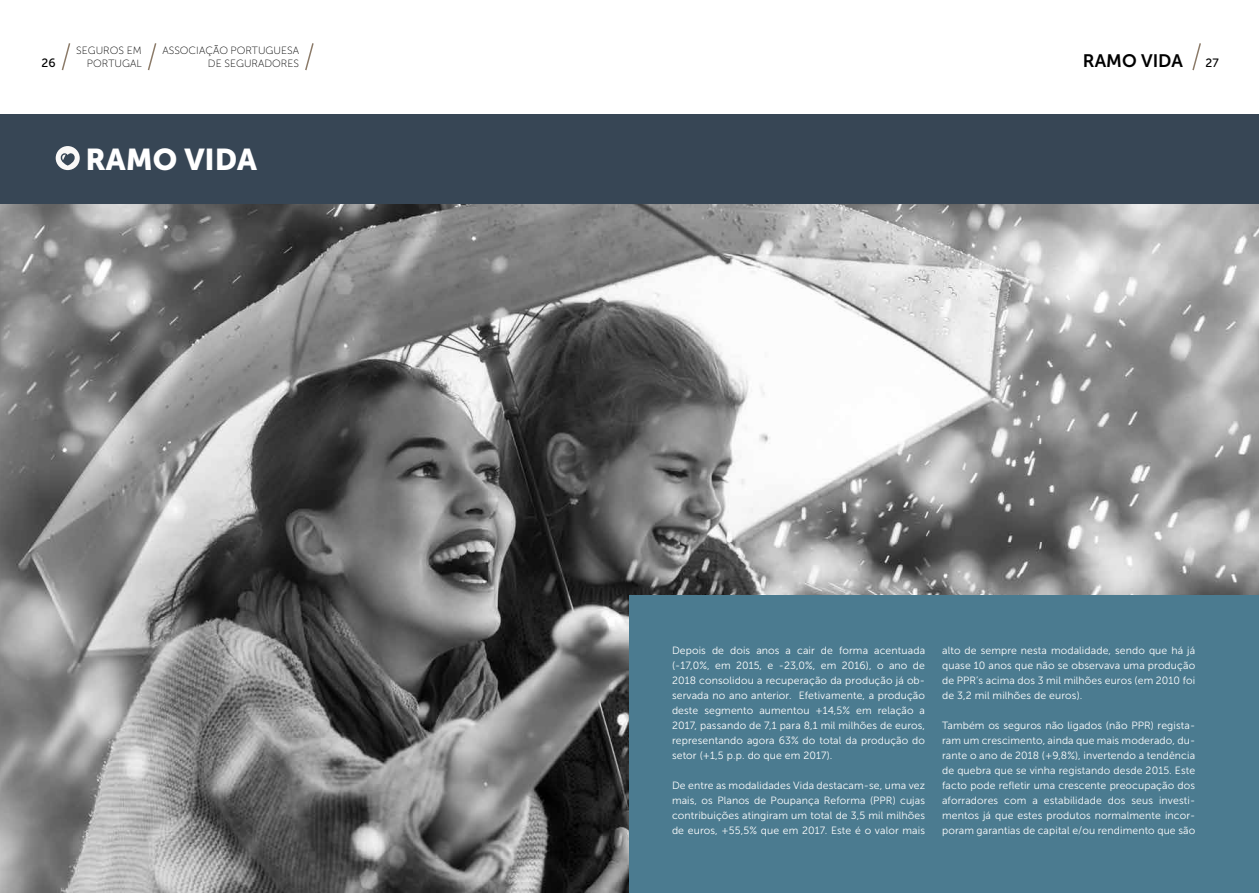
<style>
.page{position:relative;width:1259px;height:893px;background:#fff}
.page>*{position:absolute;margin:0;border:0;box-sizing:border-box;transform-origin:0 0}
.t1{font:30px "Museo Sans 900";color:#fff}
.t2{font:18px "Museo Sans 700";color:#000}
.t3{font:12px "Museo Sans 500";color:#000}
.t4{font:10.5px/15px "Museo Sans 300";letter-spacing:.01em;color:#fff;text-align:justify}
.t5{font:10.5px/12.6px "Museo Sans 100";color:#000;text-align:right}
</style>
<div class="page">
<svg style="left:61px;top:43px;width:10px;height:28px"></svg>
<svg style="left:147px;top:43px;width:10px;height:28px"></svg>
<svg style="left:305px;top:43px;width:9px;height:28px"></svg>
<svg style="left:1192px;top:43px;width:9px;height:28px"></svg>
<img style="left:0;top:204px;width:1259px;height:689px">
<div style="left:0;top:114px;width:1259px;height:90px;background:#374655"></div>
<div style="left:629px;top:595px;width:630px;height:298px;background:#4b7b90"></div>
<div style="left:56px;top:146px;width:24px;height:24px;background:#f9f8f7;border-radius:50%"></div>
<svg style="left:55px;top:149px;width:25px;height:17px"></svg>
<p class="t5" style="left:76px;top:44px;width:67px">SEGUROS EM<br>PORTUGAL</p>
<p class="t5" style="left:162px;top:44px;width:138px">ASSOCIAÇÃO PORTUGUESA<br>DE SEGURADORES</p>
<h2 class="t2" style="left:1083px;top:50px;width:102px">RAMO VIDA</h2>
<p class="t3" style="left:42px;top:56px;width:16px">26</p>
<p class="t3" style="left:1205px;top:56px;width:15px">27</p>
<h1 class="t1" style="left:85px;top:143px;width:173px">RAMO VIDA</h1>
<p class="t4" style="left:672px;top:643px;width:255px">Depois de dois anos a cair de forma acentuada (-17,0%, em 2015, e -23,0%, em 2016), o ano de 2018 consolidou a recuperação da produção já ob&shy;servada no ano anterior. Efetivamente, a produção deste segmento aumentou +14,5% em relação a 2017, passando de 7,1 para 8,1 mil milhões de euros, representando agora 63% do total da produção do setor (+1,5 p.p. do que em 2017).</p>
<p class="t4" style="left:672px;top:778px;width:255px">De entre as modalidades Vida destacam-se, uma vez mais, os Planos de Poupança Reforma (PPR) cujas contribuições atingiram um total de 3,5 mil milhões de euros, +55,5% que em 2017. Este é o valor mais</p>
<p class="t4" style="left:942px;top:643px;width:255px">alto de sempre nesta modalidade, sendo que há já quase 10 anos que não se observava uma produção de PPR’s acima dos 3 mil milhões euros (em 2010 foi de 3,2 mil milhões de euros).</p>
<p class="t4" style="left:942px;top:718px;width:255px">Também os seguros não ligados (não PPR) regista&shy;ram um crescimento, ainda que mais moderado, du&shy;rante o ano de 2018 (+9,8%), invertendo a tendência de quebra que se vinha registando desde 2015. Este facto pode refletir uma crescente preocupação dos aforradores com a estabilidade dos seus investi&shy;mentos já que estes produtos normalmente incor&shy;poram garantias de capital e/ou rendimento que são</p>
</div>
